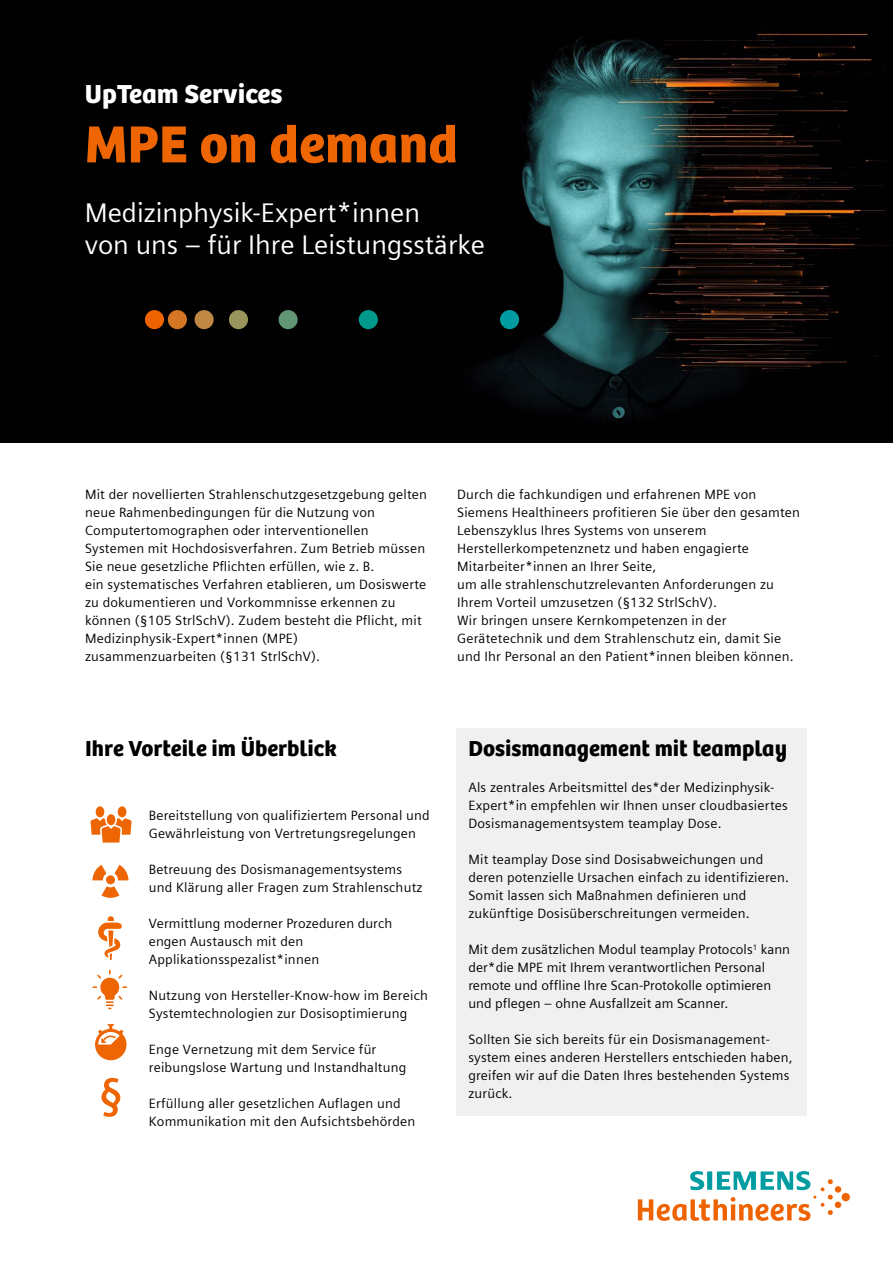
<style>
.page{position:relative;width:893px;height:1263px;background:#fff}
.page>*{position:absolute;margin:0;border:0;box-sizing:border-box;transform-origin:0 0}
.t1{font:54px "SH Bree Headline Regular";color:#ed6603}
.t2{font:27px/32.4px "Siemens Sans";color:#fff}
.t3{font:27px "SH Bree Headline Regular";color:#fff}
.t4{font:22.5px "SH Bree Headline Regular";color:#000}
.t5{font:13.5px/18px "Siemens Sans";letter-spacing:.015em;color:#000}
</style>
<div class="page">
<div style="left:0;top:0;width:893px;height:442px;background:#000"></div>
<img style="left:197px;top:33px;width:696px;height:386px">
<div style="left:145px;top:310px;width:19px;height:19px;background:#ee6300;border-radius:50%"></div>
<div style="left:168px;top:310px;width:19px;height:19px;background:#d47623;border-radius:50%"></div>
<div style="left:195px;top:310px;width:19px;height:19px;background:#be8844;border-radius:50%"></div>
<div style="left:229px;top:310px;width:19px;height:19px;background:#99945c;border-radius:50%"></div>
<div style="left:279px;top:310px;width:19px;height:19px;background:#619574;border-radius:50%"></div>
<div style="left:359px;top:310px;width:19px;height:19px;background:#009a8d;border-radius:50%"></div>
<div style="left:500px;top:310px;width:19px;height:19px;background:#009ca2;border-radius:50%"></div>
<svg style="left:638px;top:1171px;width:212px;height:50px"></svg>
<div style="left:456px;top:729px;width:350px;height:387px;background:#f0f0f0"></div>
<svg style="left:92px;top:970px;width:35px;height:39px"></svg>
<svg style="left:98px;top:916px;width:24px;height:44px"></svg>
<svg style="left:92px;top:865px;width:36px;height:33px"></svg>
<svg style="left:90px;top:806px;width:42px;height:36px"></svg>
<svg style="left:95px;top:1024px;width:32px;height:36px"></svg>
<svg style="left:101px;top:1078px;width:20px;height:39px"></svg>
<h2 class="t3" style="left:85px;top:73px;width:199px">UpTeam Services</h2>
<h1 class="t1" style="left:85px;top:102px;width:375px">MPE on demand</h1>
<h2 class="t2" style="left:85px;top:194px;width:402px">Medizinphysik-Expert*innen<br>von uns – für Ihre Leistungsstärke</h2>
<p class="t5" style="left:85px;top:484px;width:344px">Mit der novellierten Strahlenschutzgesetzgebung gelten neue Rahmenbedingungen für die Nutzung von Computertomographen oder interventionellen Systemen mit Hochdosisverfahren. Zum Betrieb müssen Sie neue gesetzliche Pflichten erfüllen, wie z. B.<br>ein systematisches Verfahren etablieren, um Dosiswerte zu dokumentieren und Vorkommnisse erkennen zu können (§105 StrlSchV). Zudem besteht die Pflicht, mit Medizinphysik-Expert*innen (MPE) zusammenzuarbeiten (§131 StrlSchV).</p>
<p class="t5" style="left:457px;top:484px;width:344px">Durch die fachkundigen und erfahrenen MPE von Siemens Healthineers profitieren Sie über den gesamten Lebenszyklus Ihres Systems von unserem Herstellerkompetenznetz und haben engagierte Mitarbeiter*innen an Ihrer Seite,<br>um alle strahlenschutzrelevanten Anforderungen zu Ihrem Vorteil umzusetzen (§132 StrlSchV).<br>Wir bringen unsere Kernkompetenzen in der Gerätetechnik und dem Strahlenschutz ein, damit Sie und Ihr Personal an den Patient*innen bleiben können.</p>
<h3 class="t4" style="left:85px;top:731px;width:253px">Ihre Vorteile im Überblick</h3>
<p class="t5" style="left:149px;top:805px;width:282px">Bereitstellung von qualifiziertem Personal und<br>Gewährleistung von Vertretungsregelungen</p>
<p class="t5" style="left:149px;top:859px;width:275px">Betreuung des Dosismanagementsystems und Klärung aller Fragen zum Strahlenschutz</p>
<p class="t5" style="left:149px;top:913px;width:245px">Vermittlung moderner Prozeduren durch engen Austausch mit den<br>Applikationsspezalist*innen</p>
<p class="t5" style="left:149px;top:985px;width:281px">Nutzung von Hersteller-Know-how im Bereich<br>Systemtechnologien zur Dosisoptimierung</p>
<p class="t5" style="left:149px;top:1039px;width:259px">Enge Vernetzung mit dem Service für reibungslose Wartung und Instandhaltung</p>
<p class="t5" style="left:149px;top:1093px;width:268px">Erfüllung aller gesetzlichen Auflagen und<br>Kommunikation mit den Aufsichtsbehörden</p>
<h3 class="t4" style="left:468px;top:731px;width:320px">Dosismanagement mit teamplay</h3>
<p class="t5" style="left:468px;top:778px;width:321px">Als zentrales Arbeitsmittel des*der Medizinphysik-<br>Expert*in empfehlen wir Ihnen unser cloudbasiertes<br>Dosismanagementsystem teamplay Dose.</p>
<p class="t5" style="left:468px;top:850px;width:322px">Mit teamplay Dose sind Dosisabweichungen und deren potenzielle Ursachen einfach zu identifizieren.<br>Somit lassen sich Maßnahmen definieren und zukünftige Dosisüberschreitungen vermeiden.</p>
<p class="t5" style="left:468px;top:940px;width:323px">Mit dem zusätzlichen Modul teamplay Protocols<sup>1</sup> kann der*die MPE mit Ihrem verantwortlichen Personal remote und offline Ihre Scan-Protokolle optimieren und pflegen – ohne Ausfallzeit am Scanner.</p>
<p class="t5" style="left:468px;top:1030px;width:326px">Sollten Sie sich bereits für ein Dosismanagement&shy;system eines anderen Herstellers entschieden haben, greifen wir auf die Daten Ihres bestehenden Systems zurück.</p>
</div>
